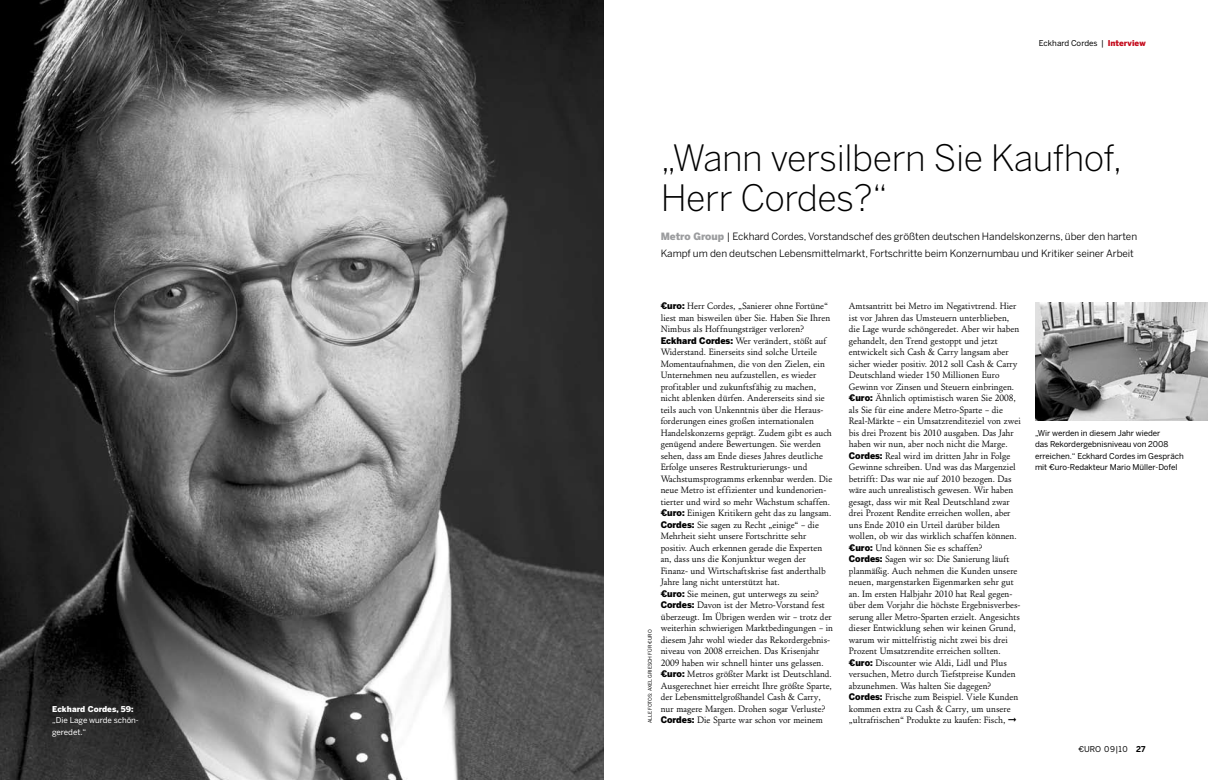
<style>
.page{position:relative;width:1208px;height:780px;background:#fff}
.page>*{position:absolute;margin:0;border:0;box-sizing:border-box;transform-origin:0 0}
.t1{font:300 36px/40px "Benton Sans";letter-spacing:-.015em;color:#000}
.t2{font:10px/17px "Benton Sans";letter-spacing:-.005em;color:#000}
.t3{font:9.5px/11.5px "Foundry Old Style";color:#000}
.t4{font:8px/11.5px "Benton Sans";letter-spacing:-.005em;color:#000}
.t5{font:8px/11.5px "Benton Sans";letter-spacing:-.005em;color:#fff}
.t6{font:900 8px "Benton Sans";letter-spacing:.005em;color:#fff}
.t7{font:5px "Benton Sans";color:#000}
.s1{font-weight:900;color:#c50e1f}
.s2{font-weight:900;color:#9c9d9f}
.s3{font-family:"Benton Sans";font-weight:900;font-size:9px}
.s4{font-weight:700}
</style>
<div class="page">
<img style="left:1035px;top:302px;width:173px;height:118px">
<img style="left:0;top:0;width:604px;height:780px">
<p class="t6" style="left:52px;top:704px;width:83px">Eckhard Cordes, 59:</p>
<p class="t5" style="left:52px;top:714px;width:88px">„Die Lage wurde schön&shy;geredet.“</p>
<p class="t4" style="left:1039px;top:37px;width:108px">Eckhard Cordes | <span class="s1">Interview</span></p>
<h1 class="t1" style="left:660px;top:139px;width:463px">„Wann versilbern Sie Kaufhof,<br>Herr Cordes?“</h1>
<p class="t2" style="left:660px;top:228px;width:478px"><span class="s2">Metro Group</span> | Eckhard Cordes, Vorstandschef des größten deutschen Handelskonzerns, über den harten<br>Kampf um den deutschen Lebensmittelmarkt, Fortschritte beim Konzernumbau und Kritiker seiner Arbeit</p>
<p class="t7" style="left:647px;top:723px;width:94px;rotate:-90deg">Alle FOTOS: Axel Griesch Für €uro</p>
<p class="t3" style="left:660px;top:300px;width:174px"><span class="s3">€uro:</span> Herr Cordes, „Sanierer ohne Fortüne“ liest man bisweilen über Sie. Haben Sie Ihren Nimbus als Hoffnungsträger verloren?<br><span class="s3">Eckhard Cordes:</span> Wer verändert, stößt auf Widerstand. Einerseits sind solche Urteile Momentaufnahmen, die von den Zielen, ein Unternehmen neu aufzustellen, es wieder profitabler und zukunftsfähig zu machen, nicht ablenken dürfen. Andererseits sind sie teils auch von Unkenntnis über die Heraus&shy;forderungen eines großen internationalen Handelskonzerns geprägt. Zudem gibt es auch genügend andere Bewertungen. Sie werden sehen, dass am Ende dieses Jahres deutliche Erfolge unseres Restrukturierungs- und Wachstumsprogramms erkennbar werden. Die neue Metro ist effizienter und kundenorien&shy;tierter und wird so mehr Wachstum schaffen. <span class="s3">€uro:</span> Einigen Kritikern geht das zu langsam.<br><span class="s3">Cordes:</span> Sie sagen zu Recht „einige“ – die Mehrheit sieht unsere Fortschritte sehr positiv. Auch erkennen gerade die Experten an, dass uns die Konjunktur wegen der Finanz- und Wirtschaftskrise fast anderthalb Jahre lang nicht unterstützt hat.<br><span class="s3">€uro:</span> Sie meinen, gut unterwegs zu sein?<br><span class="s3">Cordes:</span> Davon ist der Metro-Vorstand fest überzeugt. Im Übrigen werden wir – trotz der weiterhin schwierigen Marktbedingungen – in diesem Jahr wohl wieder das Rekordergebnis&shy;niveau von 2008 erreichen. Das Krisenjahr 2009 haben wir schnell hinter uns gelassen. <span class="s3">€uro:</span> Metros größter Markt ist Deutschland.<br>Ausgerechnet hier erreicht Ihre größte Sparte, der Lebensmittelgroßhandel Cash &amp; Carry, nur magere Margen. Drohen sogar Verluste?<br><span class="s3">Cordes:</span> Die Sparte war schon vor meinem</p>
<p class="t3" style="left:849px;top:300px;width:173px">Amtsantritt bei Metro im Negativtrend. Hier ist vor Jahren das Umsteuern unterblieben, die Lage wurde schöngeredet. Aber wir haben gehandelt, den Trend gestoppt und jetzt entwickelt sich Cash &amp; Carry langsam aber sicher wieder positiv. 2012 soll Cash &amp; Carry Deutschland wieder 150 Millionen Euro Gewinn vor Zinsen und Steuern einbringen. <span class="s3">€uro:</span> Ähnlich optimistisch waren Sie 2008, als Sie für eine andere Metro-Sparte – die Real-Märkte – ein Umsatzrenditeziel von zwei bis drei Prozent bis 2010 ausgaben. Das Jahr haben wir nun, aber noch nicht die Marge.<br><span class="s3">Cordes:</span> Real wird im dritten Jahr in Folge Gewinne schreiben. Und was das Margenziel betrifft: Das war nie auf 2010 bezogen. Das wäre auch unrealistisch gewesen. Wir haben gesagt, dass wir mit Real Deutschland zwar drei Prozent Rendite erreichen wollen, aber uns Ende 2010 ein Urteil darüber bilden wollen, ob wir das wirklich schaffen können. <span class="s3">€uro:</span> Und können Sie es schaffen?<br><span class="s3">Cordes:</span> Sagen wir so: Die Sanierung läuft planmäßig. Auch nehmen die Kunden unsere neuen, margenstarken Eigenmarken sehr gut an. Im ersten Halbjahr 2010 hat Real gegen&shy;über dem Vorjahr die höchste Ergebnisverbes&shy;serung aller Metro-Sparten erzielt. Angesichts dieser Entwicklung sehen wir keinen Grund, warum wir mittelfristig nicht zwei bis drei Prozent Umsatzrendite erreichen sollten. <span class="s3">€uro:</span> Discounter wie Aldi, Lidl und Plus versuchen, Metro durch Tiefstpreise Kunden abzunehmen. Was halten Sie dagegen?<br><span class="s3">Cordes:</span> Frische zum Beispiel. Viele Kunden kommen extra zu Cash &amp; Carry, um unsere „ultrafrischen“ Produkte zu kaufen: Fisch, ➞</p>
<p class="t4" style="left:1035px;top:427px;width:150px">„Wir werden in diesem Jahr wieder<br>das Rekordergebnisniveau von 2008 erreichen.“ Eckhard Cordes im Gespräch mit €uro-Redakteur Mario Müller-Dofel</p>
<p class="t4" style="left:1078px;top:743px;width:69px">€URO 09|10 <span class="s4">27</span></p>
</div>
